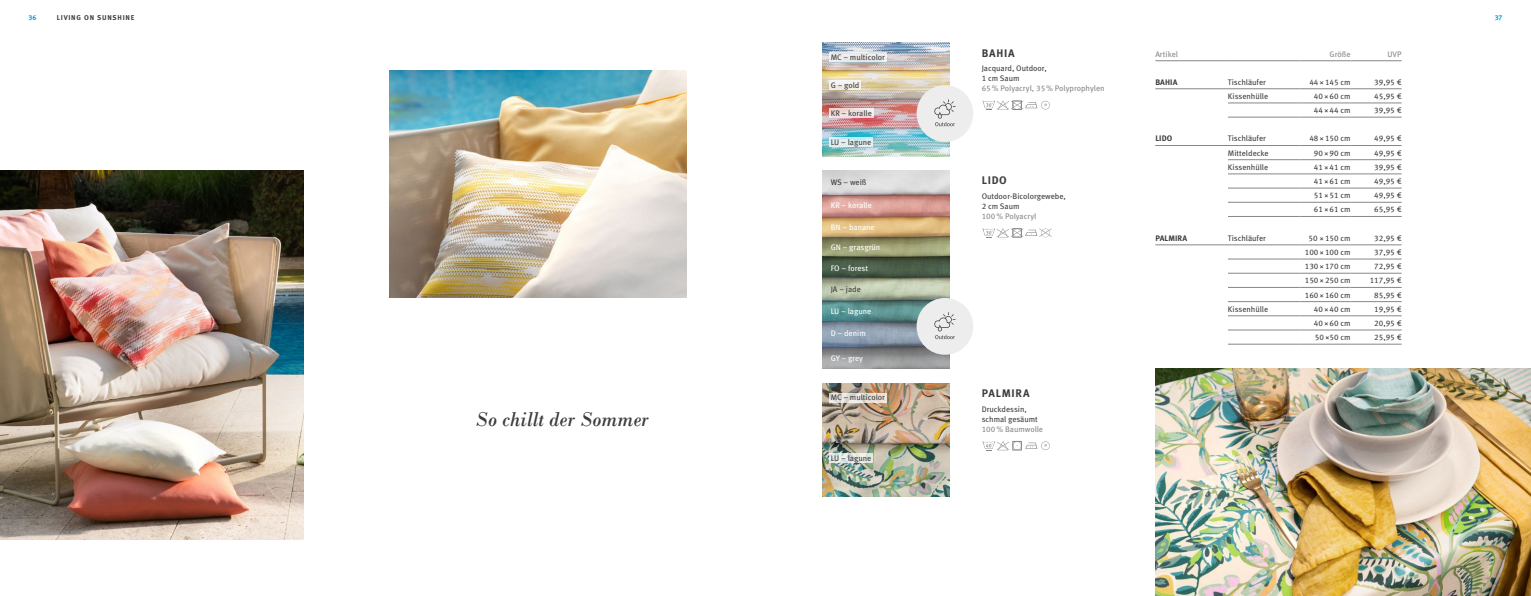
<style>
.page{position:relative;width:1531px;height:596px;background:#fff}
.page>*{position:absolute;margin:0;border:0;box-sizing:border-box;transform-origin:0 0}
.t1{font:italic 21px "Bodoni";color:#3c3c3b}
.t2{font:700 11px "Meta OT";letter-spacing:.065em;color:#3c3c3b}
.t3{font:8px/10px "Meta OT";color:#3c3c3b}
.t4{font:8px "Meta OT";color:#878787}
.t5{font:8px "Meta OT";color:#fff}
.t6{font:700 8px "Meta OT";letter-spacing:.01em;color:#3c3c3b}
.t7{font:700 7px "Meta OT";letter-spacing:.11em;color:#3c3c3b}
.t8{font:700 7px "Meta OT";color:#009fe3}
</style>
<div class="page">
<img style="left:390px;top:71px;width:297px;height:227px">
<img style="left:1155px;top:369px;width:376px;height:226px">
<img style="left:0;top:170px;width:303px;height:369px">
<img style="left:822px;top:43px;width:128px;height:113px">
<img style="left:822px;top:170px;width:128px;height:199px">
<img style="left:822px;top:383px;width:128px;height:113px">
<svg style="left:982px;top:100px;width:68px;height:10px"></svg>
<svg style="left:982px;top:441px;width:68px;height:9px"></svg>
<svg style="left:982px;top:228px;width:70px;height:10px"></svg>
<hr style="left:1155px;top:61px;width:73px;height:1px;background:#878787">
<hr style="left:1228px;top:61px;width:71px;height:1px;background:#878787">
<hr style="left:1299px;top:61px;width:51px;height:1px;background:#878787">
<hr style="left:1350px;top:61px;width:51px;height:1px;background:#878787">
<hr style="left:1228px;top:88px;width:71px;height:1px;background:#878787">
<hr style="left:1299px;top:88px;width:51px;height:1px;background:#878787">
<hr style="left:1350px;top:88px;width:51px;height:1px;background:#878787">
<hr style="left:1228px;top:103px;width:71px;height:1px;background:#878787">
<hr style="left:1299px;top:103px;width:51px;height:1px;background:#878787">
<hr style="left:1350px;top:103px;width:51px;height:1px;background:#878787">
<hr style="left:1228px;top:145px;width:71px;height:1px;background:#878787">
<hr style="left:1299px;top:145px;width:51px;height:1px;background:#878787">
<hr style="left:1350px;top:145px;width:51px;height:1px;background:#878787">
<hr style="left:1228px;top:159px;width:71px;height:1px;background:#878787">
<hr style="left:1299px;top:159px;width:51px;height:1px;background:#878787">
<hr style="left:1350px;top:159px;width:51px;height:1px;background:#878787">
<hr style="left:1228px;top:244px;width:71px;height:1px;background:#878787">
<hr style="left:1299px;top:244px;width:51px;height:1px;background:#878787">
<hr style="left:1350px;top:244px;width:51px;height:1px;background:#878787">
<hr style="left:1228px;top:259px;width:71px;height:1px;background:#878787">
<hr style="left:1350px;top:259px;width:51px;height:1px;background:#878787">
<hr style="left:1155px;top:88px;width:73px;height:1px;background:#878787">
<hr style="left:1155px;top:145px;width:73px;height:1px;background:#878787">
<hr style="left:1155px;top:244px;width:73px;height:1px;background:#878787">
<hr style="left:1228px;top:117px;width:71px;height:1px;background:#878787">
<hr style="left:1299px;top:117px;width:51px;height:1px;background:#878787">
<hr style="left:1350px;top:117px;width:51px;height:1px;background:#878787">
<hr style="left:1228px;top:174px;width:71px;height:1px;background:#878787">
<hr style="left:1299px;top:174px;width:51px;height:1px;background:#878787">
<hr style="left:1350px;top:174px;width:51px;height:1px;background:#878787">
<hr style="left:1228px;top:188px;width:71px;height:1px;background:#878787">
<hr style="left:1299px;top:188px;width:51px;height:1px;background:#878787">
<hr style="left:1350px;top:188px;width:51px;height:1px;background:#878787">
<hr style="left:1228px;top:202px;width:71px;height:1px;background:#878787">
<hr style="left:1299px;top:202px;width:51px;height:1px;background:#878787">
<hr style="left:1350px;top:202px;width:51px;height:1px;background:#878787">
<hr style="left:1228px;top:216px;width:71px;height:1px;background:#878787">
<hr style="left:1299px;top:216px;width:51px;height:1px;background:#878787">
<hr style="left:1350px;top:216px;width:51px;height:1px;background:#878787">
<hr style="left:1299px;top:259px;width:51px;height:1px;background:#878787">
<hr style="left:1228px;top:273px;width:71px;height:1px;background:#878787">
<hr style="left:1299px;top:273px;width:51px;height:1px;background:#878787">
<hr style="left:1350px;top:273px;width:51px;height:1px;background:#878787">
<hr style="left:1228px;top:287px;width:71px;height:1px;background:#878787">
<hr style="left:1299px;top:287px;width:51px;height:1px;background:#878787">
<hr style="left:1350px;top:287px;width:51px;height:1px;background:#878787">
<hr style="left:1228px;top:301px;width:71px;height:1px;background:#878787">
<hr style="left:1299px;top:301px;width:51px;height:1px;background:#878787">
<hr style="left:1350px;top:301px;width:51px;height:1px;background:#878787">
<hr style="left:1228px;top:315px;width:71px;height:1px;background:#878787">
<hr style="left:1299px;top:315px;width:51px;height:1px;background:#878787">
<hr style="left:1350px;top:315px;width:51px;height:1px;background:#878787">
<hr style="left:1228px;top:329px;width:71px;height:1px;background:#878787">
<hr style="left:1299px;top:329px;width:51px;height:1px;background:#878787">
<hr style="left:1350px;top:329px;width:51px;height:1px;background:#878787">
<hr style="left:1228px;top:344px;width:71px;height:1px;background:#878787">
<hr style="left:1299px;top:344px;width:51px;height:1px;background:#878787">
<hr style="left:1350px;top:344px;width:51px;height:1px;background:#878787">
<svg style="left:829px;top:52px;width:58px;height:10px"></svg>
<svg style="left:829px;top:452px;width:44px;height:10px"></svg>
<div style="left:829px;top:80px;width:32px;height:10px;background:#f2f0eb"></div>
<svg style="left:829px;top:108px;width:44px;height:10px"></svg>
<svg style="left:829px;top:137px;width:44px;height:10px"></svg>
<div style="left:916px;top:85px;width:57px;height:57px;background:#ededed;border-radius:50%"></div>
<svg style="left:934px;top:99px;width:21px;height:27px"></svg>
<div style="left:916px;top:298px;width:57px;height:56px;background:#ededed;border-radius:50%"></div>
<svg style="left:934px;top:312px;width:21px;height:27px"></svg>
<svg style="left:829px;top:392px;width:58px;height:10px"></svg>
<p class="t8" style="left:28px;top:13px;width:9px">36</p>
<p class="t7" style="left:57px;top:13px;width:79px">LIVING ON SUNSHINE</p>
<p class="t8" style="left:1494px;top:13px;width:9px">37</p>
<h1 class="t1" style="left:475px;top:406px;width:175px">So chillt der Sommer</h1>
<p class="t3" style="left:831px;top:52px;width:56px">MC – multicolor</p>
<p class="t3" style="left:831px;top:80px;width:30px">G – gold</p>
<p class="t3" style="left:831px;top:108px;width:43px">KR – koralle</p>
<p class="t3" style="left:831px;top:137px;width:42px">LU – lagune</p>
<p class="t3" style="left:831px;top:178px;width:37px">WS – weiß</p>
<p class="t5" style="left:831px;top:201px;width:43px">KR – koralle</p>
<p class="t5" style="left:831px;top:222px;width:46px">BN – banane</p>
<p class="t5" style="left:831px;top:242px;width:51px">GN – grasgrün</p>
<p class="t5" style="left:831px;top:263px;width:39px">FO – forest</p>
<p class="t3" style="left:831px;top:284px;width:32px">JA – jade</p>
<p class="t5" style="left:831px;top:306px;width:42px">LU – lagune</p>
<p class="t5" style="left:831px;top:328px;width:37px">D – denim</p>
<p class="t5" style="left:831px;top:353px;width:34px">GY – grey</p>
<p class="t3" style="left:831px;top:392px;width:56px">MC – multicolor</p>
<p class="t3" style="left:831px;top:452px;width:42px">LU – lagune</p>
<h2 class="t2" style="left:982px;top:46px;width:34px">BAHIA</h2>
<p class="t3" style="left:981px;top:63px;width:67px">Jacquard, Outdoor,<br>1 cm Saum</p>
<p class="t4" style="left:981px;top:83px;width:124px">65% Polyacryl, 35% Polyprophylen</p>
<h2 class="t2" style="left:982px;top:173px;width:27px">LIDO</h2>
<p class="t3" style="left:981px;top:191px;width:86px">Outdoor-Bicolorgewebe,<br>2 cm Saum</p>
<p class="t4" style="left:981px;top:211px;width:56px">100% Polyacryl</p>
<h2 class="t2" style="left:982px;top:386px;width:49px">PALMIRA</h2>
<p class="t3" style="left:981px;top:403px;width:58px">Druckdessin, schmal gesäumt</p>
<p class="t4" style="left:981px;top:423px;width:63px">100% Baumwolle</p>
<p class="t4" style="left:1155px;top:49px;width:24px">Artikel</p>
<p class="t4" style="left:1329px;top:49px;width:23px">Größe</p>
<p class="t4" style="left:1387px;top:49px;width:16px">UVP</p>
<p class="t6" style="left:1155px;top:77px;width:24px">BAHIA</p>
<p class="t3" style="left:1228px;top:77px;width:40px">Tischläufer</p>
<p class="t3" style="left:1309px;top:77px;width:43px">44×145 cm</p>
<p class="t3" style="left:1374px;top:77px;width:29px">39,95 €</p>
<p class="t3" style="left:1228px;top:91px;width:42px">Kissenhülle</p>
<p class="t3" style="left:1314px;top:91px;width:38px">40×60 cm</p>
<p class="t3" style="left:1374px;top:91px;width:29px">45,95 €</p>
<p class="t3" style="left:1314px;top:105px;width:38px">44×44 cm</p>
<p class="t3" style="left:1374px;top:105px;width:29px">39,95 €</p>
<p class="t6" style="left:1155px;top:133px;width:18px">LIDO</p>
<p class="t3" style="left:1228px;top:134px;width:40px">Tischläufer</p>
<p class="t3" style="left:1309px;top:134px;width:43px">48×150 cm</p>
<p class="t3" style="left:1374px;top:134px;width:29px">49,95 €</p>
<p class="t3" style="left:1228px;top:148px;width:42px">Mitteldecke</p>
<p class="t3" style="left:1314px;top:148px;width:38px">90×90 cm</p>
<p class="t3" style="left:1374px;top:148px;width:29px">49,95 €</p>
<p class="t3" style="left:1228px;top:162px;width:42px">Kissenhülle</p>
<p class="t3" style="left:1314px;top:162px;width:38px">41×41 cm</p>
<p class="t3" style="left:1374px;top:162px;width:29px">39,95 €</p>
<p class="t3" style="left:1314px;top:176px;width:38px">41×61 cm</p>
<p class="t3" style="left:1374px;top:176px;width:29px">49,95 €</p>
<p class="t3" style="left:1314px;top:190px;width:38px">51×51 cm</p>
<p class="t3" style="left:1374px;top:190px;width:29px">49,95 €</p>
<p class="t3" style="left:1314px;top:205px;width:38px">61×61 cm</p>
<p class="t3" style="left:1374px;top:205px;width:29px">65,95 €</p>
<p class="t6" style="left:1155px;top:233px;width:33px">PALMIRA</p>
<p class="t3" style="left:1228px;top:233px;width:40px">Tischläufer</p>
<p class="t3" style="left:1308px;top:233px;width:44px">50 ×150 cm</p>
<p class="t3" style="left:1374px;top:233px;width:29px">32,95 €</p>
<p class="t3" style="left:1305px;top:247px;width:47px">100×100 cm</p>
<p class="t3" style="left:1374px;top:247px;width:29px">37,95 €</p>
<p class="t3" style="left:1305px;top:261px;width:47px">130×170 cm</p>
<p class="t3" style="left:1374px;top:261px;width:29px">72,95 €</p>
<p class="t3" style="left:1305px;top:275px;width:47px">150×250 cm</p>
<p class="t3" style="left:1369px;top:275px;width:33px">117,95 €</p>
<p class="t3" style="left:1305px;top:290px;width:47px">160×160 cm</p>
<p class="t3" style="left:1374px;top:290px;width:29px">85,95 €</p>
<p class="t3" style="left:1228px;top:304px;width:42px">Kissenhülle</p>
<p class="t3" style="left:1314px;top:304px;width:38px">40×40 cm</p>
<p class="t3" style="left:1374px;top:304px;width:29px">19,95 €</p>
<p class="t3" style="left:1314px;top:318px;width:38px">40×60 cm</p>
<p class="t3" style="left:1374px;top:318px;width:29px">20,95 €</p>
<p class="t3" style="left:1315px;top:332px;width:37px">50×50 cm</p>
<p class="t3" style="left:1374px;top:332px;width:29px">25,95 €</p>
</div>
